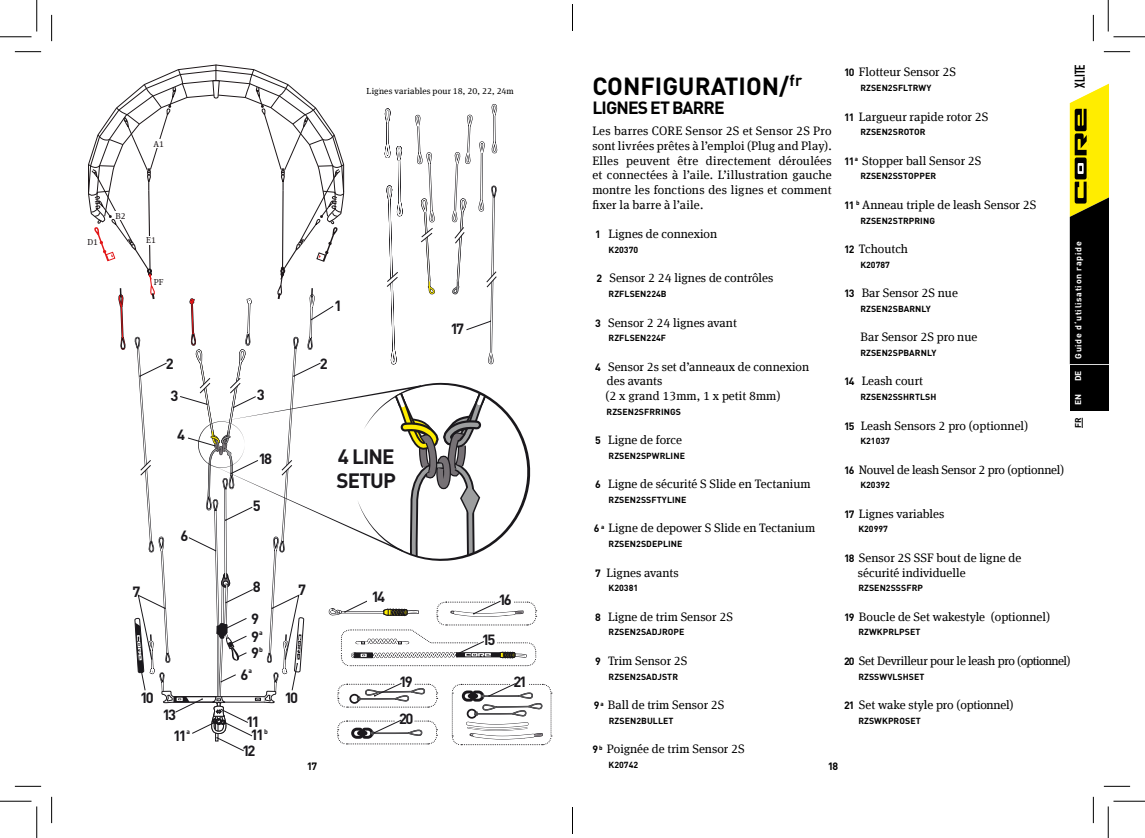
<style>
.page{position:relative;width:1145px;height:838px;background:#fff}
.page>*{position:absolute;margin:0;border:0;box-sizing:border-box;transform-origin:0 0}
.t1{font:700 24.5px "DIN Pro";color:#000}
.t2{font:700 20.47px/24.7px "DIN Pro";letter-spacing:-.04em;color:#1a181c}
.t3{font:700 17.5px "DIN Pro";letter-spacing:-.05em;color:#000}
.t4{font:700 14.7px/13.3px "DIN Pro";letter-spacing:-.16em;color:#1a181c}
.t5{font:700 14px "DIN Condensed";color:#000}
.t6{font:12.25px/14.7px "Meta Serif Offc";color:#000}
.t7{font:12.25px "Meta Serif Offc";letter-spacing:-.02em;color:#000}
.t8{font:700 10.5px "DIN Pro";color:#000}
.t9{font:700 8.75px "DIN Pro";letter-spacing:.01em;color:#000}
.t10{font:8.75px "Meta Serif Offc";letter-spacing:.015em;color:#000}
.t11{font:8.75px "Meta Serif Offc";color:#1b181c}
.t12{font:700 8.75px "DIN Pro";letter-spacing:.08em;color:#fff}
.t13{font:8.58px "Meta Serif Offc";color:#1d1719}
.t14{font:700 8.4px "DIN Pro";color:#fff}
.t15{font:700 8.4px "DIN Pro";color:#000}
.t16{font:700 6.83px "DIN Pro";color:#1a181c}
.s1{font-family:"DIN Pro";font-weight:700;font-size:10.5px}
</style>
<div class="page">
<svg style="left:88px;top:64px;width:464px;height:688px"></svg>
<div style="left:380px;top:85px;width:120px;height:12px;background:#fff"></div>
<div style="left:1070px;top:365px;width:38px;height:22px;background:#000"></div>
<div style="left:1070px;top:388px;width:38px;height:22px;background:#000"></div>
<svg style="left:15px;top:51px;width:26px;height:1px"></svg>
<svg style="left:15px;top:786px;width:26px;height:1px"></svg>
<svg style="left:1104px;top:786px;width:26px;height:1px"></svg>
<svg style="left:51px;top:15px;width:1px;height:26px"></svg>
<svg style="left:51px;top:796px;width:1px;height:27px"></svg>
<svg style="left:1070px;top:15px;width:60px;height:349px"></svg>
<svg style="left:1093px;top:796px;width:1px;height:27px"></svg>
<hr style="left:1113px;top:36px;width:32px;height:2px;background:#fff">
<hr style="left:1107px;top:0;width:2px;height:31px;background:#fff">
<hr style="left:0;top:36px;width:32px;height:1px;background:#000">
<hr style="left:1113px;top:36px;width:32px;height:1px;background:#000">
<hr style="left:0;top:800px;width:32px;height:1px;background:#000">
<hr style="left:1113px;top:800px;width:32px;height:1px;background:#000">
<hr style="left:36px;top:0;width:1px;height:31px;background:#000">
<hr style="left:36px;top:806px;width:1px;height:31px;background:#000">
<hr style="left:1108px;top:0;width:1px;height:31px;background:#000">
<hr style="left:1108px;top:806px;width:1px;height:31px;background:#000">
<svg style="left:572px;top:4px;width:1px;height:27px"></svg>
<svg style="left:572px;top:807px;width:1px;height:26px"></svg>
<p class="t13" style="left:88px;top:237px;width:12px">D1</p>
<p class="t13" style="left:154px;top:139px;width:12px">A1</p>
<p class="t13" style="left:116px;top:211px;width:12px">B2</p>
<p class="t13" style="left:146px;top:235px;width:11px">E1</p>
<p class="t13" style="left:154px;top:277px;width:11px">PF</p>
<p class="t4" style="left:166px;top:355px;width:9px">2</p>
<p class="t4" style="left:170px;top:387px;width:9px">3</p>
<p class="t4" style="left:177px;top:426px;width:9px">4</p>
<p class="t4" style="left:180px;top:527px;width:9px">6</p>
<p class="t4" style="left:257px;top:386px;width:9px">3</p>
<p class="t4" style="left:258px;top:450px;width:15px">18</p>
<p class="t4" style="left:253px;top:497px;width:9px">5</p>
<p class="t4" style="left:132px;top:582px;width:9px">7</p>
<p class="t4" style="left:140px;top:688px;width:15px">10</p>
<p class="t4" style="left:251px;top:568px;width:11px;line-height:32px">8<br>9</p>
<p class="t4" style="left:251px;top:627px;width:9px">9</p>
<p class="t16" style="left:259px;top:626px;width:5px">a</p>
<p class="t16" style="left:259px;top:643px;width:5px">b</p>
<p class="t4" style="left:251px;top:644px;width:9px">9</p>
<p class="t4" style="left:240px;top:666px;width:9px">6</p>
<p class="t16" style="left:249px;top:665px;width:5px">a</p>
<p class="t4" style="left:163px;top:706px;width:15px">13</p>
<p class="t4" style="left:246px;top:713px;width:19px">11<br>11</p>
<p class="t4" style="left:242px;top:741px;width:15px">12</p>
<p class="t16" style="left:186px;top:726px;width:5px">a</p>
<p class="t16" style="left:264px;top:725px;width:5px">b</p>
<p class="t4" style="left:173px;top:727px;width:15px">11</p>
<p class="t5" style="left:1070px;top:88px;width:25px;rotate:-90deg">XLITE</p>
<p class="t6" style="left:844px;top:65px;width:113px"><span class="s1">10</span> Flotteur Sensor 2S</p>
<p class="t9" style="left:860px;top:81px;width:73px">RZSEN2SFLTRWY</p>
<p class="t6" style="left:844px;top:109px;width:146px"><span class="s1">11</span> Largueur rapide rotor 2S</p>
<p class="t9" style="left:860px;top:125px;width:67px">RZSEN2SROTOR</p>
<p class="t6" style="left:844px;top:153px;width:139px"><span class="s1">11</span> <sup>a</sup> Stopper ball Sensor 2S</p>
<p class="t9" style="left:860px;top:169px;width:77px">RZSEN2SSTOPPER</p>
<p class="t6" style="left:844px;top:197px;width:194px"><span class="s1">11</span> <sup>b</sup> Anneau triple de leash Sensor 2S</p>
<p class="t9" style="left:860px;top:213px;width:76px">RZSEN2STRPRING</p>
<p class="t6" style="left:844px;top:241px;width:66px"><span class="s1">12</span> Tchoutch</p>
<p class="t9" style="left:860px;top:257px;width:31px">K20787</p>
<p class="t6" style="left:844px;top:285px;width:115px"><span class="s1">13</span> Bar Sensor 2S nue</p>
<p class="t9" style="left:860px;top:301px;width:72px">RZSEN2SBARNLY</p>
<p class="t6" style="left:861px;top:329px;width:118px">Bar Sensor 2S pro nue</p>
<p class="t9" style="left:860px;top:345px;width:78px">RZSEN2SPBARNLY</p>
<p class="t6" style="left:844px;top:373px;width:81px"><span class="s1">14</span> Leash court</p>
<p class="t9" style="left:860px;top:389px;width:78px">RZSEN2SSHRTLSH</p>
<p class="t6" style="left:844px;top:418px;width:186px"><span class="s1">15</span> Leash Sensors 2 pro (optionnel)</p>
<p class="t9" style="left:860px;top:433px;width:31px">K21037</p>
<p class="t7" style="left:844px;top:462px;width:222px"><span class="s1">16</span> Nouvel de leash Sensor 2 pro (optionnel)</p>
<p class="t9" style="left:860px;top:478px;width:31px">K20392</p>
<p class="t6" style="left:844px;top:506px;width:102px"><span class="s1">17</span> Lignes variables</p>
<p class="t9" style="left:858px;top:522px;width:31px">K20997</p>
<p class="t6" style="left:858px;top:550px;width:165px;text-indent:-14px"><span class="s1">18</span> Sensor 2S SSF bout de ligne de sécurité individuelle</p>
<p class="t9" style="left:858px;top:580px;width:66px">RZSEN2SSSFRP</p>
<p class="t6" style="left:844px;top:609px;width:208px"><span class="s1">19</span> Boucle de Set wakestyle (optionnel)</p>
<p class="t9" style="left:858px;top:625px;width:64px">RZWKPRLPSET</p>
<p class="t7" style="left:844px;top:653px;width:228px"><span class="s1">20</span> Set Devrilleur pour le leash pro (optionnel)</p>
<p class="t9" style="left:858px;top:669px;width:68px">RZSSWVLSHSET</p>
<p class="t6" style="left:844px;top:697px;width:171px"><span class="s1">21</span> Set wake style pro (optionnel)</p>
<p class="t9" style="left:858px;top:713px;width:64px">RZSWKPROSET</p>
<h1 class="t1" style="left:592px;top:66px;width:211px">CONFIGURATION/<sup>fr</sup></h1>
<h3 class="t3" style="left:592px;top:93px;width:134px">LIGNES ET BARRE</h3>
<p class="t6" style="left:592px;top:124px;width:241px;text-align:justify">Les barres CORE Sensor 2S et Sensor 2S Pro sont livrées prêtes à l’emploi (Plug and Play).<br>Elles peuvent être directement déroulées et connectées à l’aile. L’illustration gauche montre les fonctions des lignes et comment fixer la barre à l’aile.</p>
<p class="t6" style="left:595px;top:226px;width:124px"><span class="s1">1</span> Lignes de connexion</p>
<p class="t9" style="left:609px;top:242px;width:31px">K20370</p>
<p class="t6" style="left:596px;top:271px;width:178px"><span class="s1">2</span> Sensor 2 24 lignes de contrôles</p>
<p class="t9" style="left:609px;top:286px;width:60px">RZFLSEN224B</p>
<p class="t6" style="left:595px;top:315px;width:143px"><span class="s1">3</span> Sensor 2 24 lignes avant</p>
<p class="t9" style="left:609px;top:331px;width:59px">RZFLSEN224F</p>
<p class="t6" style="left:605px;top:359px;width:205px;text-indent:-10px"><span class="s1">4</span> Sensor 2s set d’anneaux de connexion des avants<br>(2 x grand 13mm, 1 x petit 8mm)</p>
<p class="t9" style="left:607px;top:404px;width:76px">RZSEN2SFRRINGS</p>
<p class="t6" style="left:595px;top:432px;width:88px"><span class="s1">5</span> Ligne de force</p>
<p class="t9" style="left:609px;top:448px;width:78px">RZSEN2SPWRLINE</p>
<p class="t6" style="left:595px;top:476px;width:217px"><span class="s1">6</span> Ligne de sécurité S Slide en Tectanium</p>
<p class="t9" style="left:609px;top:492px;width:79px">RZSEN2SSFTYLINE</p>
<p class="t6" style="left:594px;top:520px;width:223px"><span class="s1">6</span> <sup>a</sup> Ligne de depower S Slide en Tectanium</p>
<p class="t9" style="left:609px;top:536px;width:75px">RZSEN2SDEPLINE</p>
<p class="t6" style="left:595px;top:565px;width:85px"><span class="s1">7</span> Lignes avants</p>
<p class="t9" style="left:609px;top:580px;width:31px">K20381</p>
<p class="t6" style="left:595px;top:609px;width:139px"><span class="s1">8</span> Ligne de trim Sensor 2S</p>
<p class="t9" style="left:609px;top:625px;width:77px">RZSEN2SADJROPE</p>
<p class="t6" style="left:595px;top:653px;width:94px"><span class="s1">9</span> Trim Sensor 2S</p>
<p class="t9" style="left:609px;top:669px;width:71px">RZSEN2SADJSTR</p>
<p class="t6" style="left:594px;top:697px;width:132px"><span class="s1">9</span> <sup>a</sup> Ball de trim Sensor 2S</p>
<p class="t9" style="left:609px;top:713px;width:66px">RZSEN2BULLET</p>
<p class="t6" style="left:592px;top:741px;width:154px"><span class="s1">9</span> <sup>b</sup> Poignée de trim Sensor 2S</p>
<p class="t9" style="left:609px;top:757px;width:31px">K20742</p>
<p class="t11" style="left:380px;top:86px;width:120px">Vario Lines for 18, 20, 22, 24m</p>
<p class="t10" style="left:367px;top:86px;width:149px">Lignes variables pour 18, 20, 22, 24m</p>
<p class="t12" style="left:1071px;top:359px;width:119px;rotate:-90deg">Guide d‘utilisation rapide</p>
<p class="t14" style="left:1071px;top:405px;width:12px;rotate:-90deg">EN</p>
<p class="t4" style="left:334px;top:297px;width:9px">1</p>
<p class="t4" style="left:451px;top:320px;width:15px">17</p>
<p class="t4" style="left:320px;top:355px;width:9px">2</p>
<p class="t14" style="left:1071px;top:381px;width:12px;rotate:-90deg">DE</p>
<p class="t15" style="left:1071px;top:428px;width:12px;rotate:-90deg">FR</p>
<h2 class="t2" style="left:336px;top:441px;width:61px">4 LINE<br>SETUP</h2>
<p class="t4" style="left:298px;top:581px;width:9px">7</p>
<p class="t4" style="left:371px;top:588px;width:15px">14</p>
<p class="t4" style="left:498px;top:591px;width:15px">16</p>
<p class="t4" style="left:482px;top:631px;width:15px">15</p>
<p class="t4" style="left:399px;top:673px;width:15px">19</p>
<p class="t4" style="left:514px;top:673px;width:15px">21</p>
<p class="t4" style="left:399px;top:709px;width:16px">20</p>
<p class="t4" style="left:285px;top:688px;width:15px">10</p>
<p class="t8" style="left:307px;top:757px;width:12px">17</p>
<p class="t8" style="left:828px;top:757px;width:12px">18</p>
</div>
